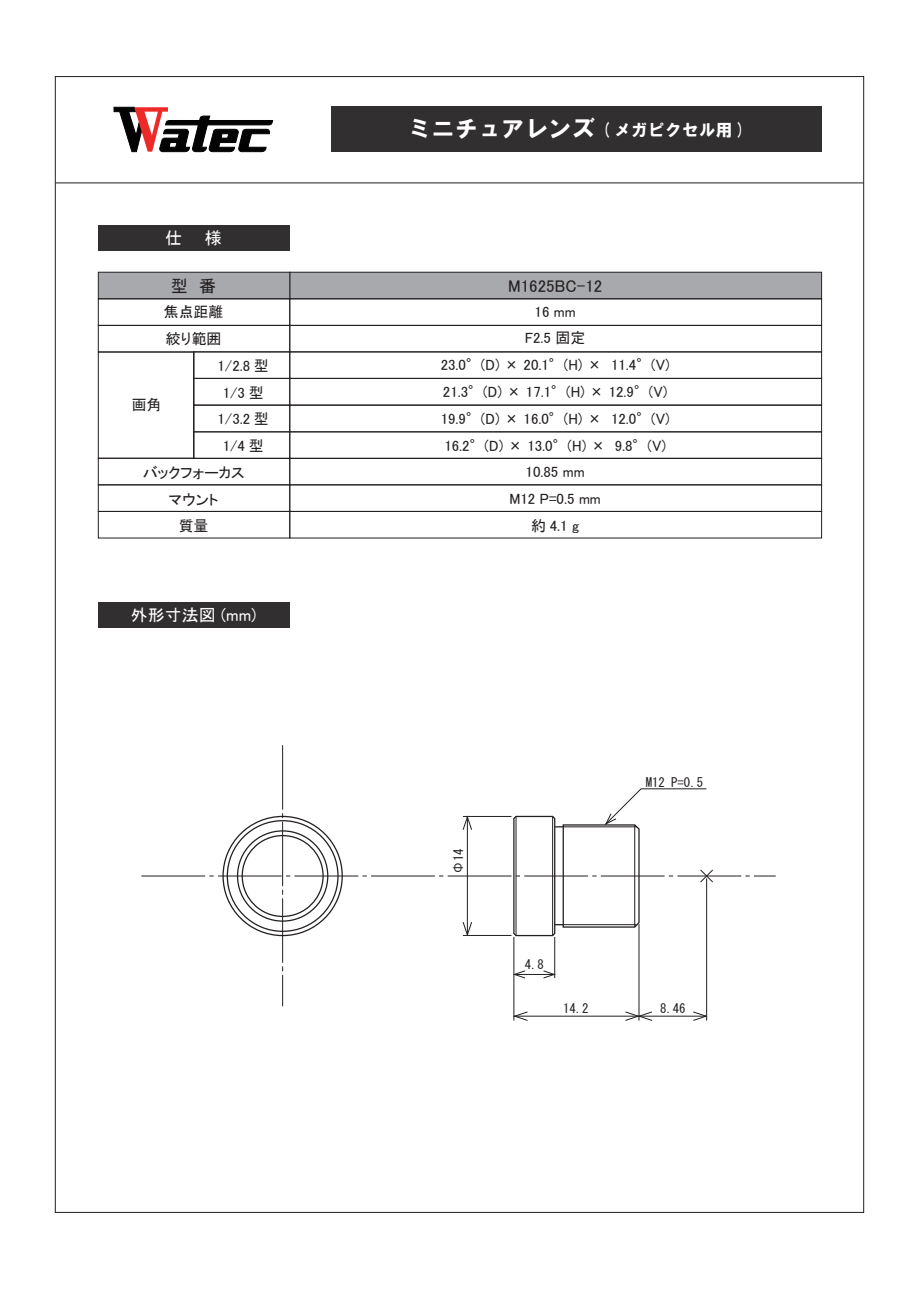
<style>
.page{position:relative;width:919px;height:1289px;background:#fff}
.page>*{position:absolute;margin:0;border:0;box-sizing:border-box;transform-origin:0 0}
.t1{font:16.95px "HG Soei Kakugothic UB";color:#fff}
.t2{font:16.95px "MS P Gothic";color:#fff}
.t3{font:16.95px "MS P Gothic";color:#231f20}
.t4{font:14.85px/26.8px "MS P Gothic";color:#231f20;text-align:center}
.t5{font:12.75px "MS Gothic";color:#231f20}
.s1{font-size:23.4px}
</style>
<div class="page">
<div style="left:289px;top:272px;width:533px;height:27px;background:#a8a9ad;border:1px solid #231f20"></div>
<div style="left:98px;top:272px;width:192px;height:27px;background:#a8a9ad;border:1px solid #231f20"></div>
<hr style="left:55px;top:182px;width:808px;height:1px;background:#231f20">
<div style="left:98px;top:225px;width:191px;height:26px;background:#312f30"></div>
<div style="left:98px;top:602px;width:191px;height:26px;background:#312f30"></div>
<svg style="left:114px;top:107px;width:159px;height:45px"></svg>
<div style="left:332px;top:106px;width:489px;height:46px;background:#312f30"></div>
<div style="left:289px;top:298px;width:533px;height:28px;border:1px solid #231f20"></div>
<div style="left:98px;top:298px;width:192px;height:28px;border:1px solid #231f20"></div>
<div style="left:289px;top:325px;width:533px;height:27px;border:1px solid #231f20"></div>
<div style="left:98px;top:325px;width:192px;height:27px;border:1px solid #231f20"></div>
<div style="left:98px;top:351px;width:96px;height:107px;border:1px solid #231f20"></div>
<div style="left:289px;top:351px;width:533px;height:28px;border:1px solid #231f20"></div>
<div style="left:193px;top:351px;width:97px;height:28px;border:1px solid #231f20"></div>
<div style="left:289px;top:378px;width:533px;height:27px;border:1px solid #231f20"></div>
<div style="left:193px;top:378px;width:97px;height:27px;border:1px solid #231f20"></div>
<div style="left:289px;top:405px;width:533px;height:27px;border:1px solid #231f20"></div>
<div style="left:193px;top:405px;width:97px;height:27px;border:1px solid #231f20"></div>
<div style="left:289px;top:431px;width:533px;height:28px;border:1px solid #231f20"></div>
<div style="left:193px;top:431px;width:97px;height:28px;border:1px solid #231f20"></div>
<div style="left:289px;top:458px;width:533px;height:27px;border:1px solid #231f20"></div>
<div style="left:98px;top:458px;width:192px;height:27px;border:1px solid #231f20"></div>
<div style="left:289px;top:484px;width:533px;height:28px;border:1px solid #231f20"></div>
<div style="left:98px;top:484px;width:192px;height:28px;border:1px solid #231f20"></div>
<div style="left:289px;top:511px;width:533px;height:27px;border:1px solid #231f20"></div>
<div style="left:98px;top:511px;width:192px;height:27px;border:1px solid #231f20"></div>
<svg style="left:514px;top:1011px;width:14px;height:9px"></svg>
<svg style="left:625px;top:1011px;width:27px;height:9px"></svg>
<svg style="left:692px;top:1011px;width:14px;height:9px"></svg>
<hr style="left:513px;top:936px;width:1px;height:84px;background:#231f20">
<hr style="left:638px;top:924px;width:1px;height:96px;background:#231f20">
<hr style="left:513px;top:1015px;width:193px;height:1px;background:#231f20">
<hr style="left:706px;top:878px;width:1px;height:142px;background:#231f20">
<svg style="left:141px;top:745px;width:634px;height:260px"></svg>
<hr style="left:563px;top:924px;width:73px;height:1px;background:#231f20">
<hr style="left:563px;top:826px;width:73px;height:1px;background:#231f20">
<hr style="left:634px;top:825px;width:1px;height:102px;background:#231f20">
<hr style="left:515px;top:816px;width:1px;height:119px;background:#231f20">
<hr style="left:552px;top:816px;width:1px;height:119px;background:#231f20">
<p class="t2" style="left:165px;top:230px;width:58px">仕　　様</p>
<p class="t3" style="left:171px;top:277px;width:47px">型　番</p>
<p class="t4" style="left:164px;top:298px;width:61px;text-align:left">焦点距離絞り範囲</p>
<p class="t4" style="left:132px;top:391px;width:31px">画角</p>
<p class="t4" style="left:217px;top:352px;width:53px">1/2.8 型<br>1/3 型<br>1/3.2 型<br>1/4 型</p>
<p class="t4" style="left:143px;top:459px;width:103px">バックフォーカスマウント<br>質量</p>
<p class="t2" style="left:131px;top:607px;width:127px">外形寸法図 (mm)</p>
<p class="t1" style="left:408px;top:121px;width:339px"><span class="s1">ミニチュアレンズ</span> ( メガピクセル用 )</p>
<p class="t3" style="left:508px;top:277px;width:96px">M1625BC-12</p>
<p class="t4" style="left:440px;top:298px;width:230px">16 mm<br>F2.5 固定<br>23.0°(D) × 20.1°(H) × 11.4°(V)<br>21.3°(D) × 17.1°(H) × 12.9°(V)<br>19.9°(D) × 16.0°(H) × 12.0°(V)<br>16.2°(D) × 13.0°(H) × 9.8°(V)<br>10.85 mm<br>M12 P=0.5 mm<br>約 4.1 g</p>
<p class="t5" style="left:452px;top:873px;width:27px;rotate:-90deg">Φ14</p>
<p class="t5" style="left:645px;top:776px;width:59px">M12 P=0.5</p>
<p class="t5" style="left:525px;top:958px;width:21px">4.8</p>
<p class="t5" style="left:563px;top:1002px;width:27px">14.2</p>
<p class="t5" style="left:660px;top:1001px;width:27px">8.46</p>
</div>
